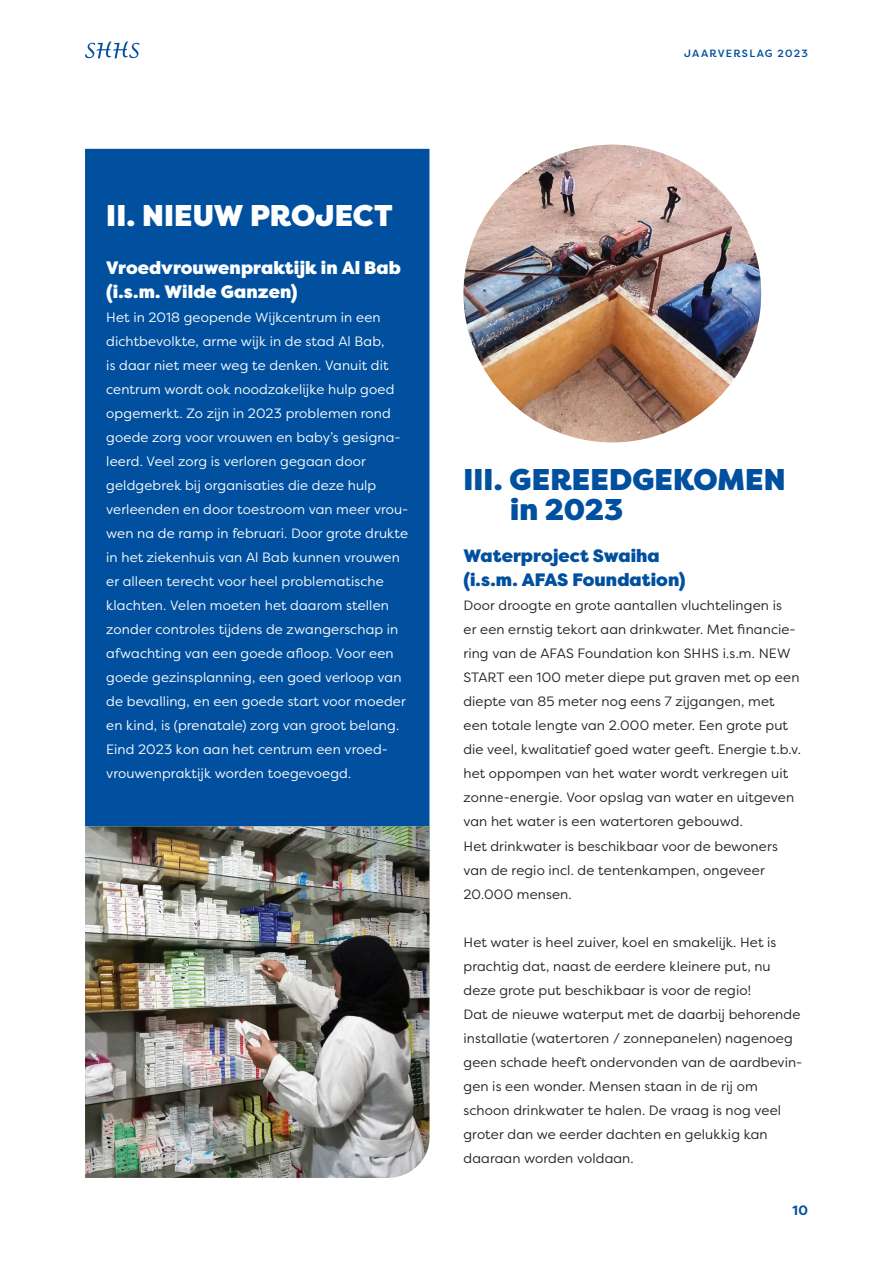
<style>
.page{position:relative;width:893px;height:1263px;background:#fff}
.page>*{position:absolute;margin:0;border:0;box-sizing:border-box;transform-origin:0 0}
.t1{font:900 30px/30px "Filson Pro";letter-spacing:.005em;color:#01509f}
.t2{font:900 30px "Filson Pro";letter-spacing:.005em;color:#fff}
.t3{font:900 18px/24px "Filson Pro";letter-spacing:.005em;color:#fff}
.t4{font:900 18px/24px "Filson Pro";letter-spacing:.005em;color:#01509f}
.t5{font:13.5px/24px "Filson Pro";letter-spacing:.01em;color:#231f20}
.t6{font:13.5px/24px "Filson Pro";letter-spacing:.01em;color:#fff}
.t7{font:700 13.5px "Filson Pro";color:#01509f}
.t8{font:500 10.5px "Filson Pro";letter-spacing:.115em;color:#01509f}
</style>
<div class="page">
<div style="left:85px;top:149px;width:344px;height:677px;background:#01509f"></div>
<img style="left:85px;top:826px;width:344px;height:352px">
<img style="left:463px;top:145px;width:298px;height:297px;border-radius:149px">
<svg style="left:85px;top:41px;width:54px;height:17px"></svg>
<p class="t8" style="left:684px;top:46px;width:125px">JAARVERSLAG 2023</p>
<h1 class="t2" style="left:106px;top:197px;width:288px">II. NIEUW PROJECT</h1>
<h2 class="t3" style="left:106px;top:256px;width:296px">Vroedvrouwenpraktijk in Al Bab (i.s.m. Wilde Ganzen)</h2>
<p class="t6" style="left:106px;top:305px;width:304px">Het in 2018 geopende Wijkcentrum in een dichtbevolkte, arme wijk in de stad Al Bab,<br>is daar niet meer weg te denken. Vanuit dit centrum wordt ook noodzakelijke hulp goed opgemerkt. Zo zijn in 2023 problemen rond goede zorg voor vrouwen en baby’s gesigna&shy;leerd. Veel zorg is verloren gegaan door geldgebrek bij organisaties die deze hulp verleenden en door toestroom van meer vrou&shy;wen na de ramp in februari. Door grote drukte in het ziekenhuis van Al Bab kunnen vrouwen er alleen terecht voor heel problematische klachten. Velen moeten het daarom stellen zonder controles tijdens de zwangerschap in afwachting van een goede afloop. Voor een goede gezinsplanning, een goed verloop van de bevalling, en een goede start voor moeder en kind, is (prenatale) zorg van groot belang.<br>Eind 2023 kon aan het centrum een vroed&shy;vrouwenpraktijk worden toegevoegd.</p>
<h1 class="t1" style="left:510px;top:465px;width:277px;text-indent:-47px">III. GEREEDGEKOMEN in 2023</h1>
<h2 class="t4" style="left:463px;top:544px;width:223px">Waterproject Swaiha (i.s.m. AFAS Foundation)</h2>
<p class="t5" style="left:463px;top:593px;width:339px">Door droogte en grote aantallen vluchtelingen is<br>er een ernstig tekort aan drinkwater. Met financie&shy;ring van de AFAS Foundation kon SHHS i.s.m. NEW START een 100 meter diepe put graven met op een diepte van 85 meter nog eens 7 zijgangen, met een totale lengte van 2.000 meter. Een grote put die veel, kwalitatief goed water geeft. Energie t.b.v. het oppompen van het water wordt verkregen uit zonne-energie. Voor opslag van water en uitgeven van het water is een watertoren gebouwd.<br>Het drinkwater is beschikbaar voor de bewoners van de regio incl. de tentenkampen, ongeveer 20.000 mensen.</p>
<p class="t5" style="left:463px;top:929px;width:340px">Het water is heel zuiver, koel en smakelijk. Het is prachtig dat, naast de eerdere kleinere put, nu deze grote put beschikbaar is voor de regio!<br>Dat de nieuwe waterput met de daarbij behorende installatie (watertoren / zonnepanelen) nagenoeg geen schade heeft ondervonden van de aardbevin&shy;gen is een wonder. Mensen staan in de rij om schoon drinkwater te halen. De vraag is nog veel groter dan we eerder dachten en gelukkig kan daaraan worden voldaan.</p>
<p class="t7" style="left:792px;top:1202px;width:17px">10</p>
</div>
